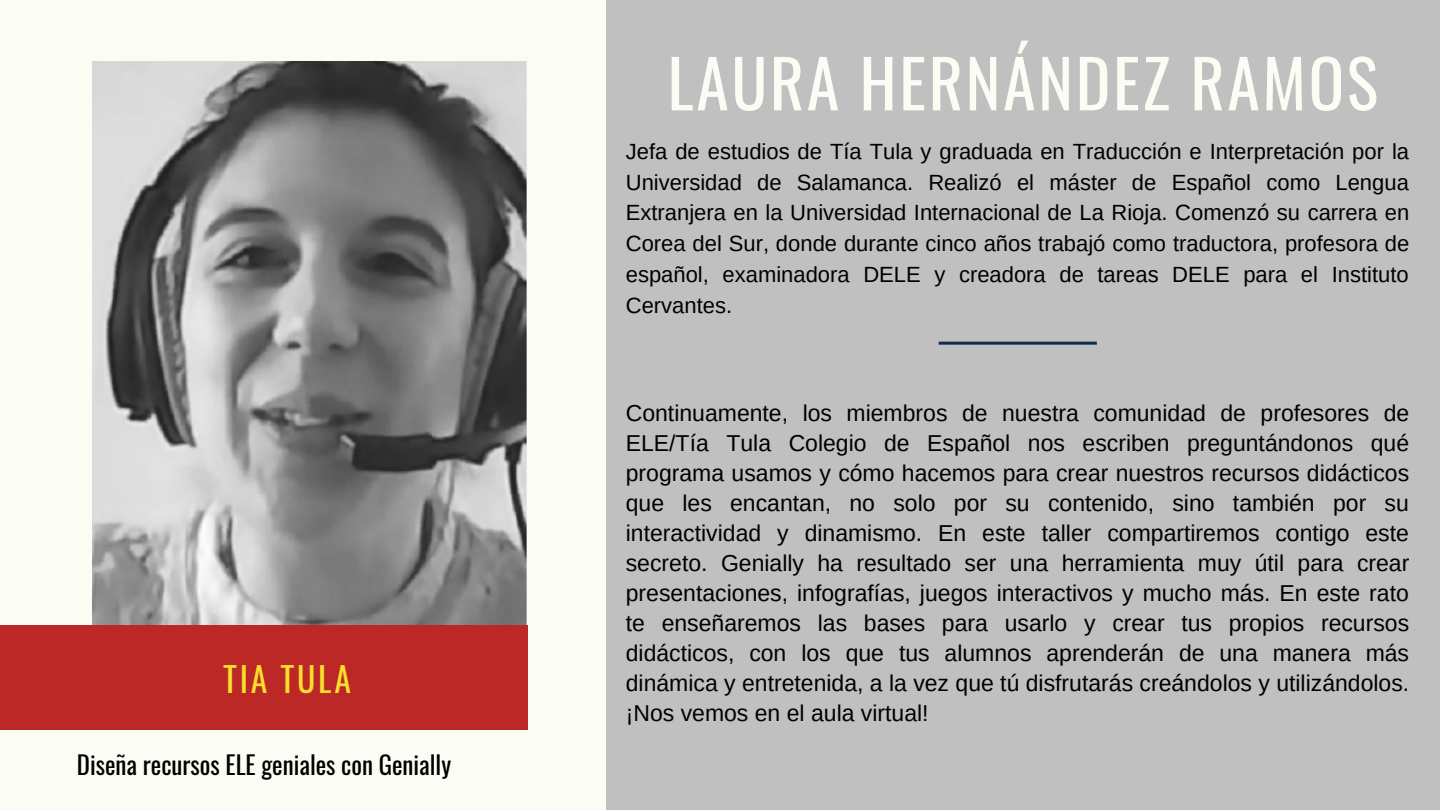
<style>
.page{position:relative;width:1440px;height:810px;background:#c1c0c1}
.page>*{position:absolute;margin:0;border:0;box-sizing:border-box;transform-origin:0 0}
.t1{font:66px "Oswald";letter-spacing:.04em;color:#fbfdf4}
.t2{font:33.8px "Oswald";letter-spacing:.08em;color:#f8df2c}
.t3{font:24.9px "Oswald";color:#000}
.t4{font:23px/30px "Arimo";color:#000;text-align:justify}
.t5{font:22px/30.8px "Arimo";color:#000;text-align:justify}
</style>
<div class="page">
<div style="left:0;top:0;width:606px;height:810px;background:#fbfdf4"></div>
<div style="left:0;top:625px;width:528px;height:104px;background:#bc2826"></div>
<svg style="left:939px;top:342px;width:158px;height:3px"></svg>
<img style="left:93px;top:62px;width:434px;height:562px">
<p class="t2" style="left:223px;top:653px;width:129px">TIA TULA</p>
<p class="t3" style="left:77px;top:745px;width:376px">Diseña recursos ELE geniales con Genially</p>
<p class="t1" style="left:667px;top:32px;width:712px">LAURA HERNÁNDEZ RAMOS</p>
<p class="t5" style="left:626px;top:136px;width:785px">Jefa de estudios de Tía Tula y graduada en Traducción e Interpretación por la Universidad de Salamanca. Realizó el máster de Español como Lengua Extranjera en la Universidad Internacional de La Rioja. Comenzó su carrera en Corea del Sur, donde durante cinco años trabajó como traductora, profesora de español, examinadora DELE y creadora de tareas DELE para el Instituto Cervantes.</p>
<p class="t4" style="left:626px;top:398px;width:785px">Continuamente, los miembros de nuestra comunidad de profesores de ELE/Tía Tula Colegio de Español nos escriben preguntándonos qué programa usamos y cómo hacemos para crear nuestros recursos didácticos que les encantan, no solo por su contenido, sino también por su interactividad y dinamismo. En este taller compartiremos contigo este secreto. Genially ha resultado ser una herramienta muy útil para crear presentaciones, infografías, juegos interactivos y mucho más. En este rato te enseñaremos las bases para usarlo y crear tus propios recursos didácticos, con los que tus alumnos aprenderán de una manera más dinámica y entretenida, a la vez que tú disfrutarás creándolos y utilizándolos. ¡Nos vemos en el aula virtual!</p>
</div>
